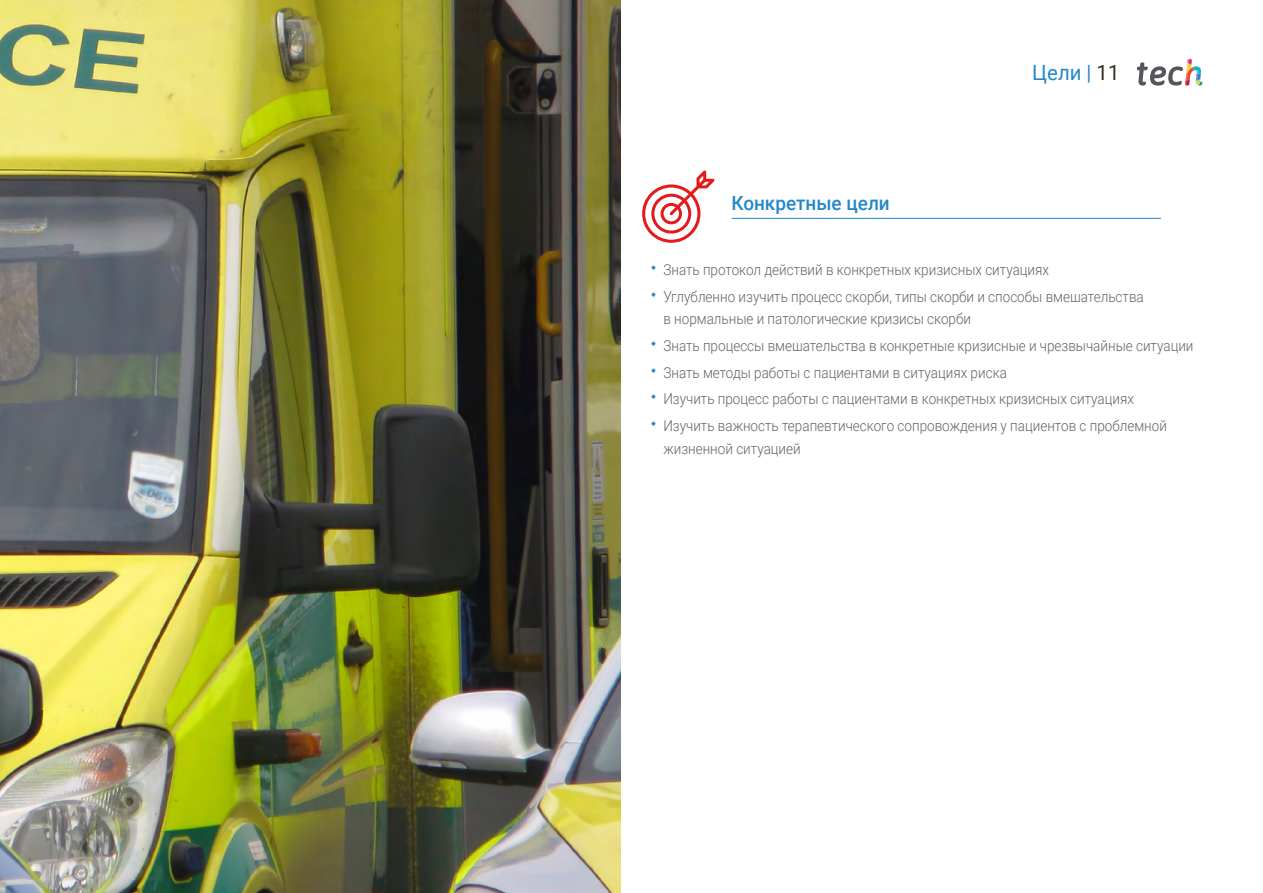
<style>
.page{position:relative;width:1263px;height:893px;background:#fff}
.page>*{position:absolute;margin:0;border:0;box-sizing:border-box;transform-origin:0 0}
.t1{font:21px "Roboto";color:#2488c9}
.t2{font:500 19.5px "Roboto";color:#2488c9}
.t3{font:300 15px/26.7px "Roboto";color:#61646a;scale:.9 1}
.s1{color:#312e20}
</style>
<div class="page">
<hr style="left:731px;top:218px;width:430px;height:1px;background:#2488c9">
<svg style="left:642px;top:170px;width:72px;height:73px"></svg>
<img style="left:0;top:0;width:621px;height:893px">
<svg style="left:1137px;top:59px;width:65px;height:27px"></svg>
<h2 class="t2" style="left:731px;top:189px;width:160px">Конкретные цели</h2>
<h1 class="t1" style="left:1032px;top:57px;width:89px">Цели | <span class="s1">11</span></h1>
<p class="t3" style="left:663px;top:256px;width:535px">Знать протокол действий в конкретных кризисных ситуациях<br>Углубленно изучить процесс скорби, типы скорби и способы вмешательства</p>
<p class="t3" style="left:663px;top:305px;width:591px">в нормальные и патологические кризисы скорби<br>Знать процессы вмешательства в конкретные кризисные и чрезвычайные ситуации Знать методы работы с пациентами в ситуациях риска<br>Изучить процесс работы с пациентами в конкретных кризисных ситуациях<br>Изучить важность терапевтического сопровождения у пациентов с проблемной</p>
<p class="t3" style="left:663px;top:434px;width:154px">жизненной ситуацией</p>
</div>
